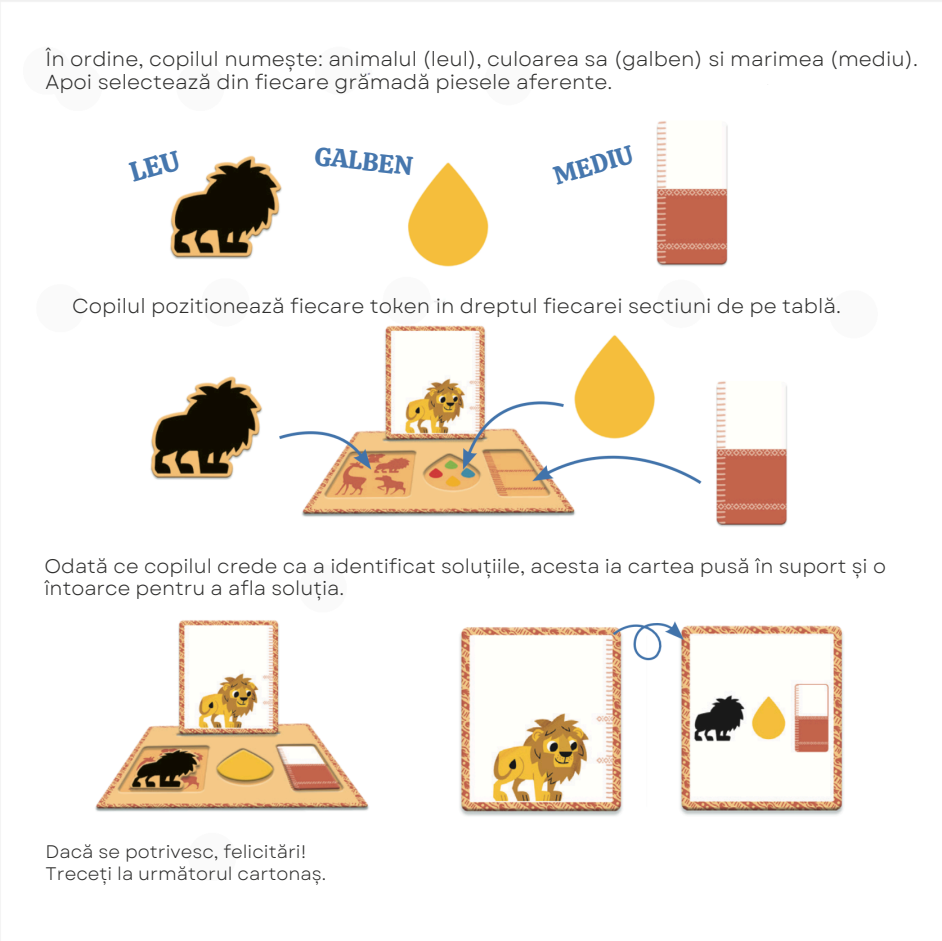
<style>
.page{position:relative;width:942px;height:941px;background:#fff}
.page>*{position:absolute;margin:0;border:0;box-sizing:border-box;transform-origin:0 0}
.t1{font:25.72px "Calistoga";color:#4677ae}
.t2{font:25.5px "Calistoga";color:#4677ae}
.t3{font:20.25px/22.5px "Garet";color:#2f2f2e}
.t4{font:19.65px/22.5px "Garet";color:#2f2f2e}
.t5{font:18.15px "Garet";color:#2f2f2e}
</style>
<div class="page">
<img style="left:0;top:0;width:942px;height:940px">
<svg style="left:128px;top:150px;width:54px;height:32px"></svg>
<h2 class="t3" style="left:46px;top:48px;width:874px">În ordine, copilul numește: animalul (leul), culoarea sa (galben) si marimea (mediu).<br>Apoi selectează din fiecare grămadă piesele aferente.</h2>
<h1 class="t1" style="left:316px;top:139px;width:100px;rotate:6deg">GALBEN</h1>
<h1 class="t2" style="left:549px;top:161px;width:83px;rotate:-17deg">MEDIU</h1>
<h2 class="t3" style="left:72px;top:295px;width:770px">Copilul pozitionează fiecare token in dreptul fiecarei sectiuni de pe tablă.</h2>
<h2 class="t4" style="left:44px;top:554px;width:843px">Odată ce copilul crede ca a identificat soluțiile, acesta ia cartea pusă în suport și o întoarce pentru a afla soluția.</h2>
<p class="t5" style="left:46px;top:838px;width:262px">Dacă se potrivesc, felicitări!</p>
<p class="t5" style="left:46px;top:860px;width:282px">Treceți la următorul cartonaș.</p>
</div>
